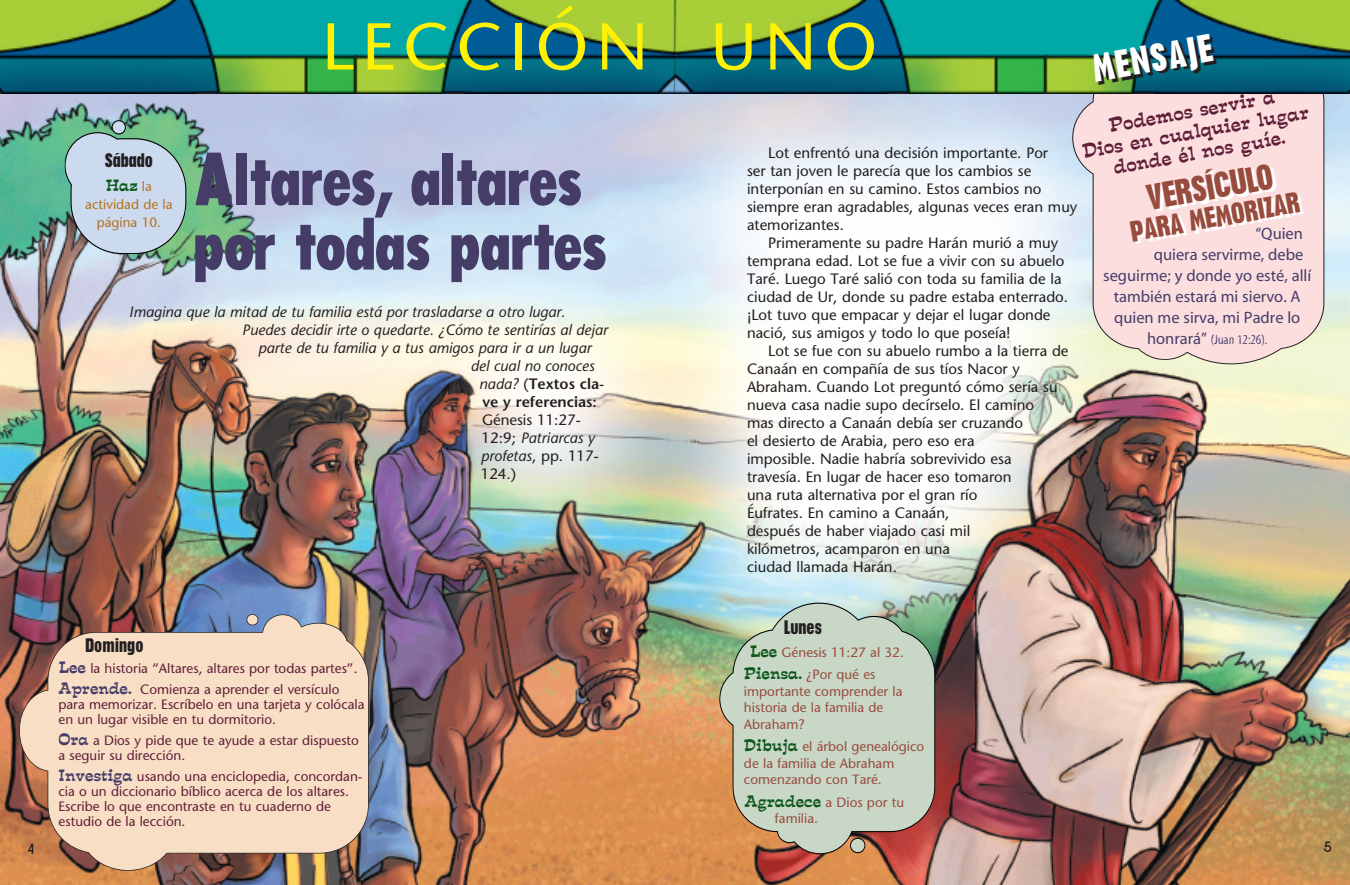
<style>
.page{position:relative;width:1350px;height:885px;background:#fff}
.page>*{position:absolute;margin:0;border:0;box-sizing:border-box;transform-origin:0 0}
.t1{font:75px/64.5px "Phelan Bold Cond";color:#453d68}
.t2{font:66px "Stone Sans";letter-spacing:.125em;color:#fff101}
.t3{font:700 condensed 36px "Placard";color:#fff}
.t4{font:700 condensed 33px "Placard";color:#984c3e}
.t5{font:700 condensed 27px "Placard";color:#984c3e}
.t6{font:18px/21px "Estro Font";color:#602039;text-align:center}
.t7{font:700 condensed 18px "Placard";color:#231f20}
.t8{font:16.5px "Myriad";color:#453d68}
.t9{font:15px/18px "Stone Sans";color:#231f20}
.t10{font:italic 15px "Stone Sans";color:#231f20}
.t11{font:600 15px "Stone Sans";color:#231f20}
.t12{font:15px "Estro Font";color:#0d571a}
.t13{font:700 15px "New Garden";color:#231f20}
.t14{font:13.5px/15px "Stone Sans";color:#602039}
.t15{font:13.5px/16.5px "Stone Sans";color:#984c3e}
.t16{font:13.5px/18px "Stone Sans";color:#b6711c;text-align:center}
.t17{font:13.5px "Myriad Tilt";color:#453d68}
.s1{font-family:"Stone Sans";font-size:13.5px;color:#b6711c}
.s2{font-weight:400;font-style:italic}
.s3{font-weight:400}
.s4{font-style:italic}
.s5{font-family:"Estro Font";font-size:15px;color:#453d68}
.s6{font-family:"Myriad";font-size:16.5px}
.s7{font-family:"Estro Font";font-size:15px;color:#0d571a}
</style>
<div class="page">
<img style="left:0;top:0;width:1350px;height:884px">
<svg style="left:19px;top:614px;width:350px;height:256px;background:#e1c5af"></svg>
<div style="left:247px;top:614px;width:11px;height:10px;background:#f8dec5;border-radius:5px"></div>
<div style="left:246px;top:614px;width:12px;height:11px;border:2px solid #231f20;border-radius:6px"></div>
<svg style="left:1072px;top:48px;width:253px;height:317px;background:#d6cdcc"></svg>
<svg style="left:64px;top:131px;width:122px;height:123px;background:#b4cad3"></svg>
<div style="left:112px;top:121px;width:13px;height:13px;background:#ccdaef;border-radius:50%"></div>
<div style="left:112px;top:120px;width:14px;height:14px;border:1px solid #000;border-radius:50%"></div>
<svg style="left:719px;top:602px;width:217px;height:252px;background:#c1c6b3"></svg>
<div style="left:851px;top:837px;width:14px;height:15px;background:#c9d7c7;border-radius:50%"></div>
<div style="left:850px;top:837px;width:15px;height:15px;border:1px solid #000;border-radius:50%"></div>
<h2 class="t2" style="left:322px;top:21px;width:327px">LECCIÓN</h2>
<p class="t7" style="left:105px;top:154px;width:50px">Sábado</p>
<p class="t12" style="left:106px;top:177px;width:48px">Haz <span class="s1">la</span></p>
<p class="t16" style="left:85px;top:197px;width:89px">actividad de la página 10.</p>
<h1 class="t1" style="left:195px;top:147px;width:415px">Altares, altares por todas partes</h1>
<p class="t10" style="left:129px;top:306px;width:438px">Imagina que la mitad de tu familia está por trasladarse a otro lugar.</p>
<p class="t10" style="left:242px;top:324px;width:367px">Puedes decidir irte o quedarte. ¿Cómo te sentirías al dejar</p>
<p class="t10" style="left:258px;top:342px;width:335px">parte de tu familia y a tus amigos para ir a un lugar</p>
<p class="t10" style="left:471px;top:360px;width:125px">del cual no conoces</p>
<p class="t11" style="left:479px;top:378px;width:126px"><span class="s2">nada?</span> <span class="s3">(</span>Textos cla-</p>
<p class="t11" style="left:482px;top:396px;width:116px">ve y referencias:</p>
<p class="t9" style="left:481px;top:412px;width:120px">Génesis 11:27-<br>12:9; <span class="s4">Patriarcas y profetas</span>, pp. 117-<br>124.)</p>
<p class="t13" style="left:27px;top:839px;width:9px">4</p>
<p class="t7" style="left:86px;top:638px;width:59px">Domingo</p>
<p class="t14" style="left:58px;top:659px;width:301px;line-height:21px"><span class="s5">Lee</span> la historia “Altares, altares por todas partes”.<br><span class="s5">Aprende.</span> Comienza a aprender el versículo</p>
<p class="t14" style="left:59px;top:698px;width:308px">para memorizar. Escríbelo en una tarjeta y colócala en un lugar visible en tu dormitorio.</p>
<p class="t14" style="left:58px;top:734px;width:302px"><span class="s5">Ora</span> a Dios y pide que te ayude a estar dispuesto a seguir su dirección.</p>
<p class="t14" style="left:58px;top:770px;width:305px"><span class="s5">Investiga</span> usando una enciclopedia, concordan&shy;cia o un diccionario bíblico acerca de los altares.<br>Escribe lo que encontraste en tu cuaderno de estudio de la lección.</p>
<h2 class="t2" style="left:711px;top:21px;width:168px">UNO</h2>
<h3 class="t3" style="left:1090px;top:55px;width:123px;rotate:-10deg">MENSAJE</h3>
<p class="t6" style="left:1077px;top:121px;width:231px;rotate:-10deg">Podemos servir a<br>Dios en cualquier lugar donde él nos guíe.</p>
<p class="t9" style="left:747px;top:145px;width:332px;text-indent:21px">Lot enfrentó una decisión importante. Por<br>ser tan joven le parecía que los cambios se interponían en su camino. Estos cambios no siempre eran agradables, algunas veces eran muy atemorizantes.</p>
<p class="t9" style="left:747px;top:235px;width:323px;text-indent:21px">Primeramente su padre Harán murió a muy temprana edad. Lot se fue a vivir con su abuelo Taré. Luego Taré salió con toda su familia de la ciudad de Ur, donde su padre estaba enterrado. ¡Lot tuvo que empacar y dejar el lugar donde nació, sus amigos y todo lo que poseía!</p>
<p class="t9" style="left:747px;top:343px;width:323px;text-indent:21px">Lot se fue con su abuelo rumbo a la tierra de Canaán en compañía de sus tíos Nacor y Abraham. Cuando Lot preguntó cómo sería su nueva casa nadie supo decírselo. El camino<br>mas directo a Canaán debía ser cruzando<br>el desierto de Arabia, pero eso era<br>imposible. Nadie habría sobrevivido esa travesía. En lugar de hacer eso tomaron<br>una ruta alternativa por el gran río<br>Éufrates. En camino a Canaán,<br>después de haber viajado casi mil<br>kilómetros, acamparon en una<br>ciudad llamada Harán.</p>
<h3 class="t4" style="left:1145px;top:185px;width:129px;rotate:-10deg">VERSÍCULO</h3>
<h3 class="t5" style="left:1129px;top:221px;width:173px;rotate:-10deg">PARA MEMORIZAR</h3>
<p class="t8" style="left:1255px;top:227px;width:49px">“Quien</p>
<p class="t8" style="left:1154px;top:248px;width:151px">quiera servirme, debe</p>
<p class="t8" style="left:1103px;top:269px;width:210px">seguirme; y donde yo esté, allí</p>
<p class="t8" style="left:1114px;top:290px;width:188px">también estará mi siervo. A</p>
<p class="t8" style="left:1114px;top:311px;width:188px">quien me sirva, mi Padre lo</p>
<p class="t17" style="left:1147px;top:334px;width:122px"><span class="s6">honrará”</span> (Juan 12:26).</p>
<p class="t7" style="left:784px;top:620px;width:39px">Lunes</p>
<p class="t15" style="left:744px;top:641px;width:161px;line-height:22.5px;text-indent:6px"><span class="s7">Lee</span> Génesis 11:27 al 32.<br><span class="s7">Piensa.</span> ¿Por qué es</p>
<p class="t15" style="left:744px;top:683px;width:160px">importante comprender la historia de la familia de<br>Abraham?</p>
<p class="t15" style="left:744px;top:739px;width:182px"><span class="s7">Dibuja</span> el árbol genealógico de la familia de Abraham comenzando con Taré.</p>
<p class="t15" style="left:775px;top:794px;width:131px;text-indent:-31px"><span class="s7">Agradece</span> a Dios por tu familia.</p>
<p class="t13" style="left:1324px;top:838px;width:10px">5</p>
</div>
